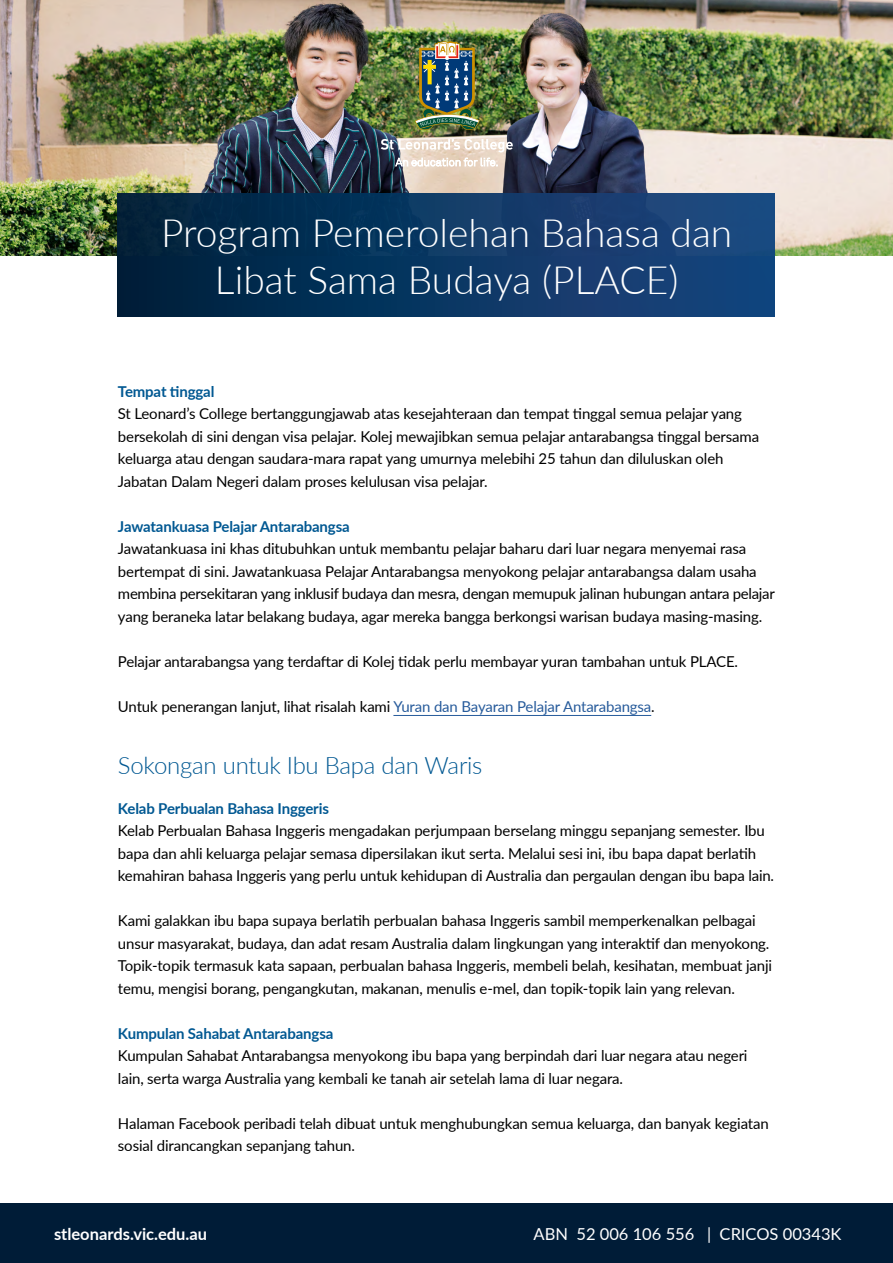
<style>
.page{position:relative;width:893px;height:1263px;background:#fff}
.page>*{position:absolute;margin:0;border:0;box-sizing:border-box;transform-origin:0 0}
.t1{font:300 39px/46.8px "Lato";color:#fff;text-align:center}
.t2{font:300 24px "Lato";letter-spacing:-.01em;color:#005892}
.t3{font:16.5px "Lato";color:#fff}
.t4{font:700 16.5px "Lato";color:#fff}
.t5{font:15px/22.5px "Lato";letter-spacing:-.01em;color:#000}
.t6{font:700 15px "Lato";letter-spacing:-.01em;color:#005892}
.s1{color:#275b9b}
</style>
<div class="page">
<img style="left:0;top:0;width:893px;height:255px">
<div style="left:0;top:1203px;width:893px;height:60px;background:#001c37"></div>
<div style="left:118px;top:193px;width:657px;height:124px;background:linear-gradient(to right,#00223d,#1d4984)"></div>
<svg style="left:381px;top:139px;width:132px;height:13px"></svg>
<img style="left:415px;top:41px;width:65px;height:91px">
<svg style="left:395px;top:158px;width:103px;height:8px"></svg>
<hr style="left:393px;top:715px;width:258px;height:1px;background:#275b9b">
<h1 class="t1" style="left:161px;top:209px;width:573px">Program Pemerolehan Bahasa dan<br>Libat Sama Budaya (PLACE)</h1>
<p class="t6" style="left:118px;top:380px;width:98px">Tempat tinggal</p>
<p class="t5" style="left:118px;top:402px;width:643px">St Leonard’s College bertanggungjawab atas kesejahteraan dan tempat tinggal semua pelajar yang bersekolah di sini dengan visa pelajar. Kolej mewajibkan semua pelajar antarabangsa tinggal bersama keluarga atau dengan saudara-mara rapat yang umurnya melebihi 25 tahun dan diluluskan oleh Jabatan Dalam Negeri dalam proses kelulusan visa pelajar.</p>
<p class="t6" style="left:118px;top:515px;width:233px">Jawatankuasa Pelajar Antarabangsa</p>
<p class="t5" style="left:118px;top:537px;width:658px">Jawatankuasa ini khas ditubuhkan untuk membantu pelajar baharu dari luar negara menyemai rasa bertempat di sini. Jawatankuasa Pelajar Antarabangsa menyokong pelajar antarabangsa dalam usaha membina persekitaran yang inklusif budaya dan mesra, dengan memupuk jalinan hubungan antara pelajar yang beraneka latar belakang budaya, agar mereka bangga berkongsi warisan budaya masing-masing.</p>
<p class="t5" style="left:118px;top:650px;width:622px">Pelajar antarabangsa yang terdaftar di Kolej tidak perlu membayar yuran tambahan untuk PLACE.</p>
<p class="t5" style="left:118px;top:695px;width:538px">Untuk penerangan lanjut, lihat risalah kami <span class="s1">Yuran dan Bayaran Pelajar Antarabangsa</span>.</p>
<h2 class="t2" style="left:118px;top:749px;width:366px">Sokongan untuk Ibu Bapa dan Waris</h2>
<p class="t6" style="left:118px;top:797px;width:212px">Kelab Perbualan Bahasa Inggeris</p>
<p class="t5" style="left:118px;top:819px;width:658px">Kelab Perbualan Bahasa Inggeris mengadakan perjumpaan berselang minggu sepanjang semester. Ibu bapa dan ahli keluarga pelajar semasa dipersilakan ikut serta. Melalui sesi ini, ibu bapa dapat berlatih kemahiran bahasa Inggeris yang perlu untuk kehidupan di Australia dan pergaulan dengan ibu bapa lain.</p>
<p class="t5" style="left:118px;top:909px;width:656px">Kami galakkan ibu bapa supaya berlatih perbualan bahasa Inggeris sambil memperkenalkan pelbagai unsur masyarakat, budaya, dan adat resam Australia dalam lingkungan yang interaktif dan menyokong.<br>Topik-topik termasuk kata sapaan, perbualan bahasa Inggeris, membeli belah, kesihatan, membuat janji temu, mengisi borang, pengangkutan, makanan, menulis e-mel, dan topik-topik lain yang relevan.</p>
<p class="t6" style="left:118px;top:1022px;width:217px">Kumpulan Sahabat Antarabangsa</p>
<p class="t5" style="left:118px;top:1044px;width:631px">Kumpulan Sahabat Antarabangsa menyokong ibu bapa yang berpindah dari luar negara atau negeri lain, serta warga Australia yang kembali ke tanah air setelah lama di luar negara.</p>
<p class="t5" style="left:118px;top:1111px;width:652px">Halaman Facebook peribadi telah dibuat untuk menghubungkan semua keluarga, dan banyak kegiatan sosial dirancangkan sepanjang tahun.</p>
<p class="t4" style="left:54px;top:1222px;width:155px">stleonards.vic.edu.au</p>
<p class="t3" style="left:534px;top:1222px;width:309px">ABN 52 006 106 556 | CRICOS 00343K</p>
</div>
